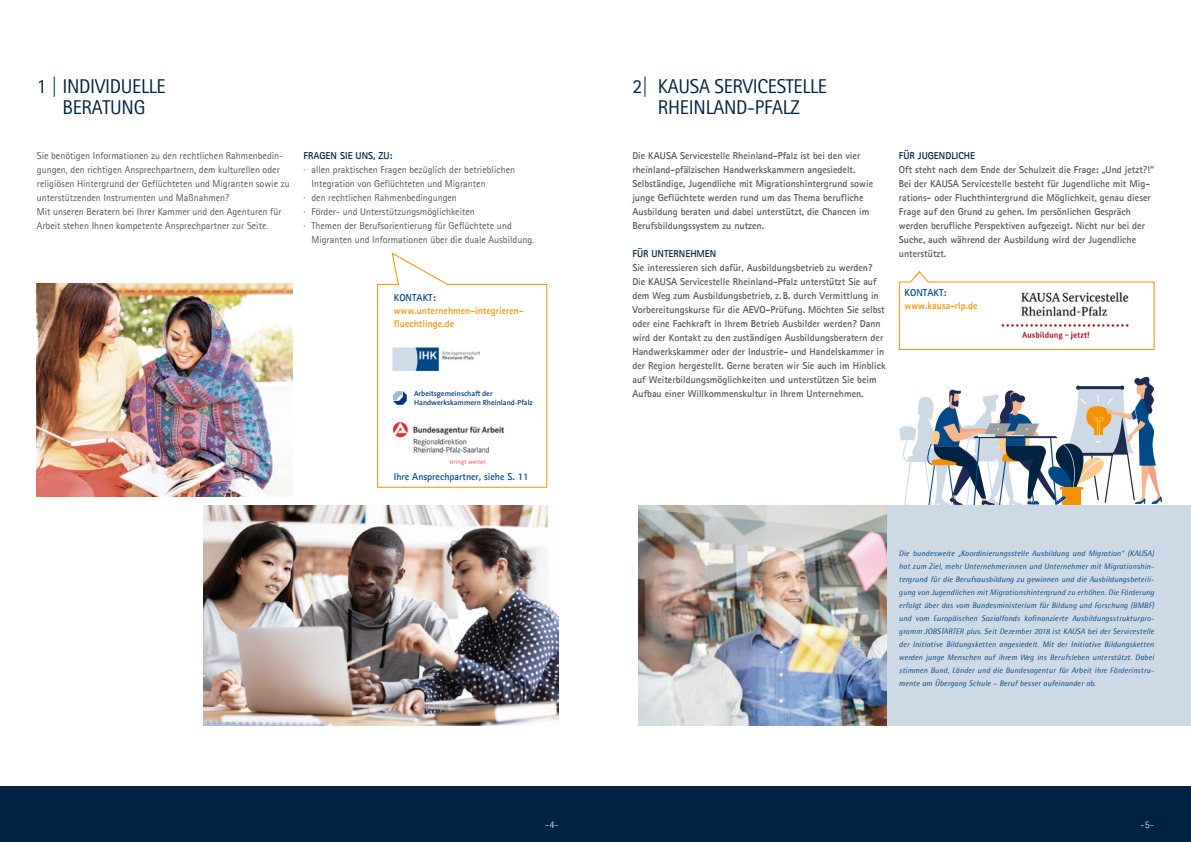
<style>
.page{position:relative;width:1191px;height:842px;background:#fff}
.page>*{position:absolute;margin:0;border:0;box-sizing:border-box;transform-origin:0 0}
.t1{font:20px/21px "Agfa Rotis Sans Serif";letter-spacing:-.015em;color:#002341;text-align:center}
.t2{font:700 10px/14px "Agfa Rotis Sans Serif";color:#565656}
.t3{font:10px/14px "Agfa Rotis Sans Serif";color:#565656}
.t4{font:700 10px/13px "Agfa Rotis Sans Serif";color:#f39100}
.t5{font:700 10px "Agfa Rotis Sans Serif";color:#004988}
.t6{font:700 10px "Agfa Rotis Sans Serif";color:#002341}
.t7{font:10px "Agfa Rotis Sans Serif";color:#ced9e6}
.t8{font:italic 8px/13px "Agfa Rotis Semisans";letter-spacing:.02em;color:#004988;text-align:justify}
.t9{font:600 7.4px/8.8px "The Sans";color:#003978}
</style>
<div class="page">
<svg style="left:377px;top:252px;width:171px;height:236px"></svg>
<img style="left:37px;top:284px;width:255px;height:212px">
<img style="left:203px;top:505px;width:355px;height:221px">
<img style="left:393px;top:347px;width:86px;height:23px">
<img style="left:394px;top:423px;width:113px;height:46px">
<svg style="left:393px;top:391px;width:14px;height:14px"></svg>
<img style="left:638px;top:505px;width:249px;height:221px">
<svg style="left:898px;top:271px;width:257px;height:79px"></svg>
<img style="left:1000px;top:282px;width:141px;height:66px">
<svg style="left:899px;top:377px;width:262px;height:128px"></svg>
<div style="left:0;top:787px;width:1191px;height:55px;background:#002341"></div>
<div style="left:887px;top:505px;width:304px;height:221px;background:#ced9e6"></div>
<h1 class="t1" style="left:37px;top:76px;width:94px">1 | Individuelle<br>Beratung</h1>
<h1 class="t1" style="left:658px;top:76px;width:138px;text-align:left;text-indent:-26px">2| KAUSA Servi cestelle<br>Rheinl</h1>
<h1 class="t1" style="left:713px;top:97px;width:78px">an d-Pfalz</h1>
<p class="t3" style="left:37px;top:148px;width:254px">Sie benötigen Informationen zu den rechtlichen Rahmenbedin&shy;gungen, den richtigen Ansprechpartnern, dem kulturellen oder religiösen H intergrund der Geflüchteten und Migranten sowie zu unterstützenden Instrumenten und Maßnahmen?<br>Mit unseren Beratern bei Ihrer Kammer und den Agenturen für Arbeit stehen Ihnen kompetente Ansprechpartner zur Seite.</p>
<p class="t2" style="left:632px;top:148px;width:242px">Die KAUSA Servicestelle Rheinland-Pfalz ist bei den vier rheinland-pfälzischen Handwerkskammern angesiedelt.<br>Selbständige, Jugendliche mit Migrationshintergrund sowie junge Geflüchtete werden rund um das Thema berufliche Ausbildung beraten und dabei unterstützt, die Chancen im Berufsbildungssystem zu nutzen.</p>
<p class="t6" style="left:632px;top:247px;width:86px">Für Unternehm en</p>
<p class="t2" style="left:632px;top:260px;width:255px">Sie interessieren sich dafür, Ausbildungsbetrieb zu werden?<br>Die KAUSA Servicestelle Rheinland-Pfalz unterstützt Sie auf dem Weg zum Ausbildungsbetrieb, z.B. durch Vermittlung in Vorbereitungskurse für die AEVO-Prüfung. Möchten Sie selbst oder eine Fachkraft in Ihrem Betrieb Ausbilder werden? Dann wird der Kontakt zu den zuständigen Ausbildungsberatern der Handwerkskammer oder der Industrie- und Handelskammer in der Region hergestellt. Gerne beraten wir Sie auch im H inblick auf Weiterbildungsmöglichkeiten und unterstützen Sie beim Aufbau einer Willkommenskultur in Ihrem Unternehmen.</p>
<p class="t6" style="left:303px;top:149px;width:91px">Fragen Si e uns, zu:</p>
<p class="t3" style="left:303px;top:162px;width:213px">· allen praktischen Fragen bezüglich der betrieblichen</p>
<p class="t3" style="left:311px;top:176px;width:176px">Integration von Geflüchteten und Migranten</p>
<p class="t3" style="left:303px;top:190px;width:155px">· den rechtlichen Rahmenbedingungen</p>
<p class="t3" style="left:303px;top:204px;width:173px">· Förder- und Unterstützungsmöglichkeiten</p>
<p class="t3" style="left:303px;top:218px;width:210px">· Themen der Berufsorientierung für Geflüchtete und</p>
<p class="t3" style="left:311px;top:232px;width:224px">Migranten und Informationen über die duale Ausbildung.</p>
<p class="t5" style="left:394px;top:291px;width:25px">Kontakt</p>
<p class="t5" style="left:433px;top:291px;width:4px">:</p>
<p class="t4" style="left:394px;top:304px;width:131px">www.unternehmen-integrieren&shy;fluechtlinge.de</p>
<p class="t9" style="left:414px;top:389px;width:120px">Arbeitsgemeinschaft der<br>Handwerkskammern Rheinland-Pfalz</p>
<p class="t6" style="left:899px;top:149px;width:78px">Für Jugendliche</p>
<p class="t2" style="left:899px;top:162px;width:257px">Oft steht nach dem Ende der Schulzeit die Frage: „Und jetzt?!“ Bei der KAUSA Servicestelle besteht für Jugendliche mit Mig&shy;rations- oder Fluchthintergrund die Möglichkeit, genau dieser Frage auf den Grund zu gehen. Im persönlichen Gespräch werden berufliche Perspektiven aufgezeigt. N icht nur bei der Suche, auch während der Ausbildung wird der Jugendliche unterstützt.</p>
<p class="t5" style="left:904px;top:287px;width:25px">Kontakt</p>
<p class="t5" style="left:943px;top:287px;width:4px">:</p>
<p class="t4" style="left:904px;top:299px;width:75px">www.kausa-rlp.de</p>
<p class="t5" style="left:394px;top:470px;width:136px">Ihre Ansprechpartner, siehe S. 11</p>
<p class="t8" style="left:899px;top:546px;width:257px">Die bundesweite „Koordinierungsstelle Ausbildung und Migration“ (KAUSA) hat zum Ziel, mehr Unternehmerinnen und Unternehmer mit Migrationshin&shy;tergrund für die Berufsausbildung zu gewinnen und die Ausbildungsbeteili&shy;gung von Jugendlichen mit Migrationshintergrund zu erhöhen. Die Förderung erfolgt über das vom Bundesministerium für Bildung und Forschung (BMBF) und vom Europäischen Sozialfonds kofinanzierte Ausbildungsstrukturpro&shy;gramm JOBSTARTER plus. Seit Dezember 2018 ist KAUSA bei der Servicestelle der Initiative Bildungsketten angesiedelt. Mit der Initiative Bildungsketten werden junge Menschen auf ihrem Weg ins Berufsleben unterstützt. Dabei stimmen Bund, Länder und die Bundesagentur für Arbeit ihre Förderinstru&shy;mente am Übergang Schule – Beruf besser aufeinander ab.</p>
<p class="t7" style="left:545px;top:819px;width:15px">-4-</p>
<p class="t7" style="left:1140px;top:819px;width:15px">-5-</p>
</div>
